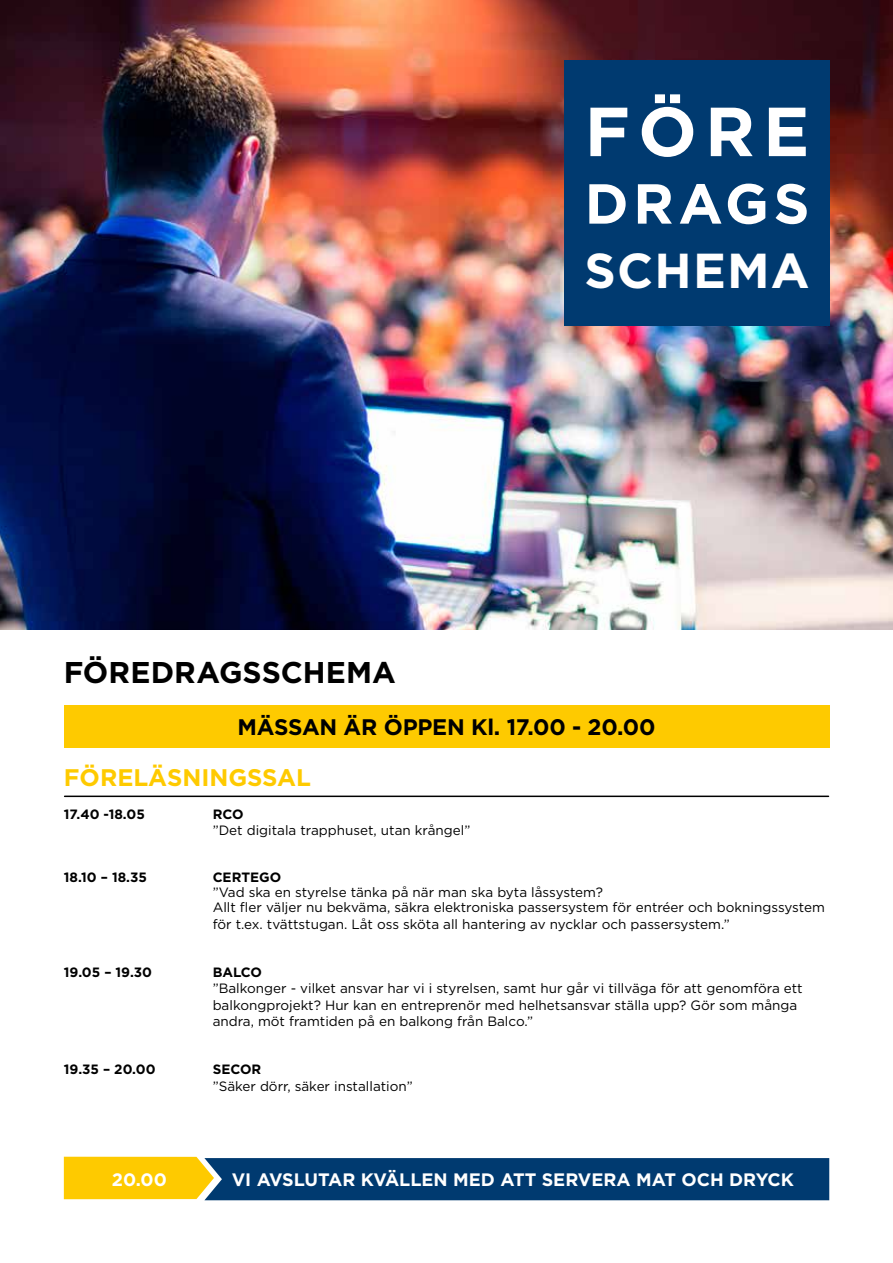
<style>
.page{position:relative;width:893px;height:1263px;background:#fff}
.page>*{position:absolute;margin:0;border:0;box-sizing:border-box;transform-origin:0 0}
.t1{font:700 69.3px "Gotham";color:#fff}
.t2{font:700 56.25px "Gotham";letter-spacing:.08em;color:#fff}
.t3{font:700 49.05px "Gotham";letter-spacing:.025em;color:#fff}
.t4{font:700 30px "Gotham";color:#000}
.t5{font:700 24px "Gotham";color:#feca00}
.t6{font:700 22.5px "Gotham";letter-spacing:-.01em;color:#000}
.t7{font:700 18px "Gotham";color:#fff}
.t8{font:13.5px/15.6px "Gotham";color:#000}
.t9{font:700 13.5px "Gotham";color:#000}
</style>
<div class="page">
<img style="left:0;top:0;width:893px;height:630px">
<div style="left:564px;top:60px;width:266px;height:266px;background:#003a70"></div>
<svg style="left:64px;top:1157px;width:765px;height:43px;background:#365a60"></svg>
<hr style="left:65px;top:795px;width:763px;height:2px;background:#000">
<div style="left:64px;top:705px;width:765px;height:42px;background:#feca00"></div>
<h3 class="t4" style="left:64px;top:653px;width:334px">FÖREDRAGSSCHEMA</h3>
<h1 class="t1" style="left:585px;top:86px;width:226px">FÖRE</h1>
<h2 class="t2" style="left:585px;top:166px;width:226px">DRAGS</h2>
<h3 class="t3" style="left:585px;top:238px;width:226px">SCHEMA</h3>
<h3 class="t6" style="left:238px;top:712px;width:419px">MÄSSAN ÄR ÖPPEN Kl. 17.00 - 20.00</h3>
<h3 class="t5" style="left:64px;top:762px;width:249px">FÖRELÄSNINGSSAL</h3>
<p class="t9" style="left:64px;top:805px;width:83px">17.40 -18.05</p>
<p class="t9" style="left:213px;top:805px;width:32px">RCO</p>
<p class="t8" style="left:213px;top:822px;width:259px">”Det digitala trapphuset, utan krångel”</p>
<p class="t9" style="left:64px;top:869px;width:85px">18.10 – 18.35</p>
<p class="t9" style="left:213px;top:869px;width:70px">CERTEGO</p>
<p class="t8" style="left:213px;top:884px;width:614px">”Vad ska en styrelse tänka på när man ska byta låssystem?<br>Allt fler väljer nu bekväma, säkra elektroniska passersystem för entréer och bokningssystem för t.ex. tvättstugan. Låt oss sköta all hantering av nycklar och passersystem.”</p>
<p class="t9" style="left:64px;top:963px;width:90px">19.05 – 19.30</p>
<p class="t9" style="left:213px;top:963px;width:51px">BALCO</p>
<p class="t8" style="left:213px;top:980px;width:592px;line-height:16.2px">”Balkonger - vilket ansvar har vi i styrelsen, samt hur går vi tillväga för att genomföra ett balkongprojekt? Hur kan en entreprenör med helhetsansvar ställa upp? Gör som många andra, möt framtiden på en balkong från Balco.”</p>
<p class="t9" style="left:64px;top:1061px;width:93px">19.35 – 20.00</p>
<p class="t9" style="left:213px;top:1061px;width:50px">SECOR</p>
<p class="t8" style="left:213px;top:1078px;width:202px">”Säker dörr, säker installation”</p>
<h3 class="t7" style="left:112px;top:1168px;width:57px">20.00</h3>
<h3 class="t7" style="left:232px;top:1168px;width:564px">VI AVSLUTAR KVÄLLEN MED ATT SERVERA MAT OCH DRYCK</h3>
</div>
